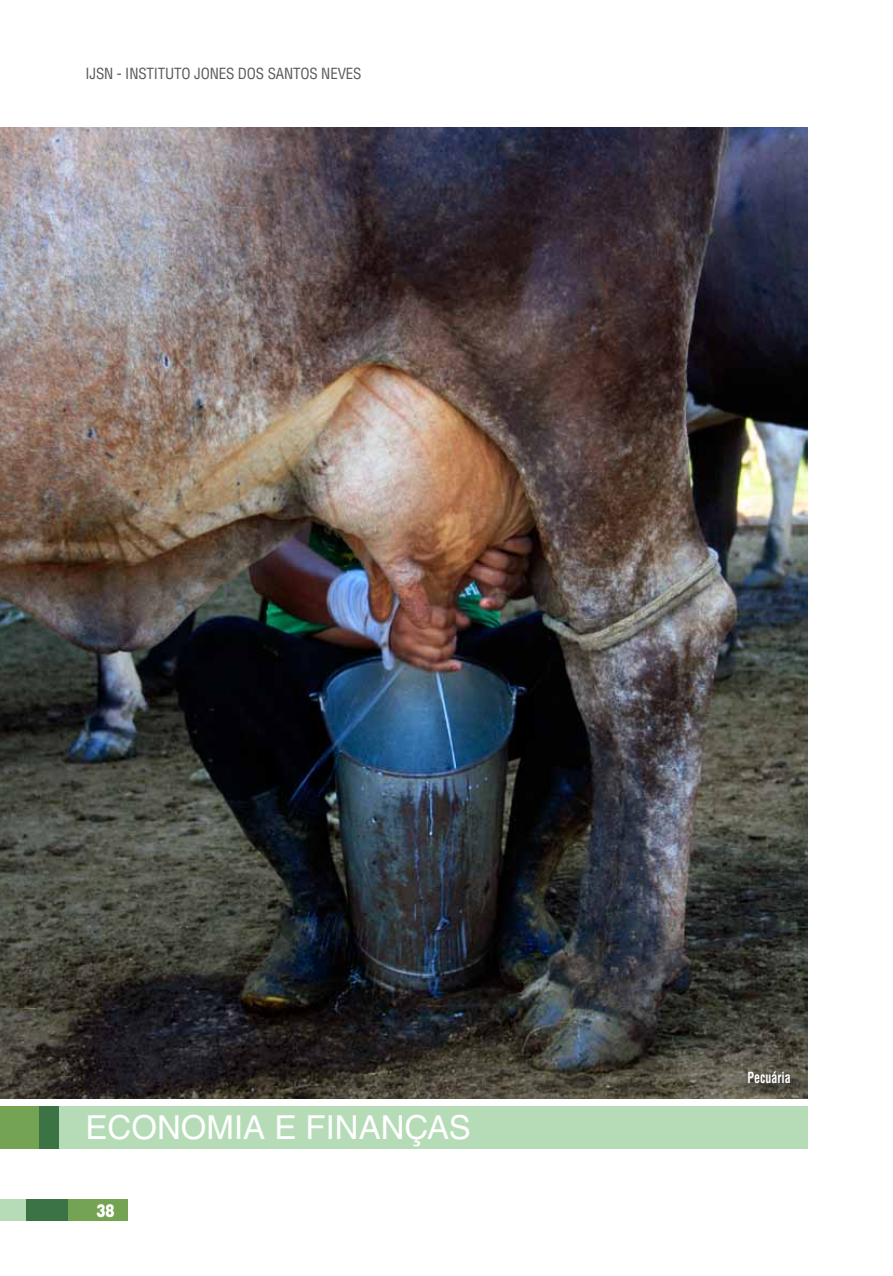
<style>
.page{position:relative;width:893px;height:1276px;background:#fff}
.page>*{position:absolute;margin:0;border:0;box-sizing:border-box;transform-origin:0 0}
.t1{font:33px "Helvetica LT Std";color:#fff}
.t2{font:900 18px "Helvetica LT Std";color:#fff;scale:.75 1}
.t3{font:condensed 15px "Helvetica LT Std";letter-spacing:-.01em;color:#58595b}
.t4{font:700 condensed 15px "Helvetica LT Std";color:#fff;scale:.8 1}
</style>
<div class="page">
<div style="left:68px;top:1199px;width:59px;height:21px;background:#73a353"></div>
<div style="left:26px;top:1199px;width:42px;height:21px;background:#3b7345"></div>
<div style="left:0;top:1199px;width:26px;height:21px;background:#b5dcb7"></div>
<img style="left:0;top:128px;width:808px;height:971px">
<div style="left:36px;top:1106px;width:26px;height:42px;background:#3b7345"></div>
<div style="left:60px;top:1106px;width:748px;height:42px;background:#b5dcb7"></div>
<div style="left:0;top:1106px;width:38px;height:42px;background:#73a353"></div>
<div style="left:745px;top:1067px;width:58px;height:28px;background:#000;opacity:.75"></div>
<p class="t3" style="left:86px;top:64px;width:277px">IjsN - INSTITUTO JONES DOS SANTOS NEVES</p>
<h1 class="t1" style="left:86px;top:1107px;width:387px">ECONOMIA E FINANÇAS</h1>
<p class="t2" style="left:97px;top:1199px;width:26px">38</p>
<p class="t4" style="left:748px;top:1068px;width:56px">Pecuária</p>
</div>
